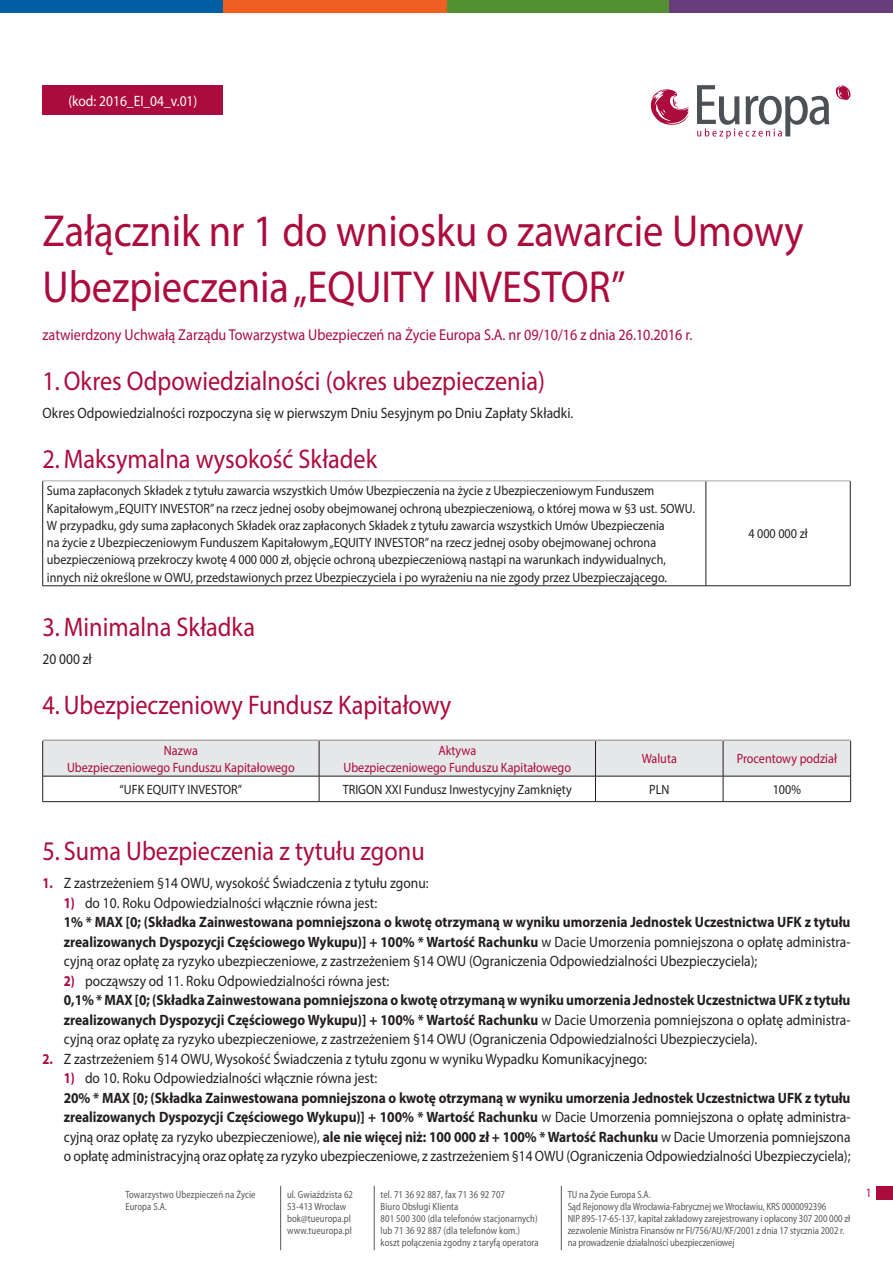
<style>
.page{position:relative;width:893px;height:1263px;background:#fff}
.page>*{position:absolute;margin:0;border:0;box-sizing:border-box;transform-origin:0 0}
.t1{font:45px/55.5px "Myriad Pro";color:#ac0b3d;scale:.9 1}
.t2{font:27px "Myriad Pro";color:#ac0b3d;scale:.9 1}
.t3{font:15.75px "Myriad Pro";color:#ac0b3d;scale:.9 1}
.t4{font:15px/19.5px "Myriad Pro";color:#231f20;scale:.9 1}
.t5{font:15px "Myriad Pro";color:#fff;scale:.9 1}
.t6{font:13.5px/17.2px "Myriad Pro";color:#231f20;scale:.9 1}
.t7{font:13.5px/17.2px "Myriad Pro";color:#ac0b3d;text-align:center;scale:.9 1}
.t8{font:12.75px "Myriad Pro";color:#ac0b3d;scale:.9 1}
.t9{font:semi-condensed 10.5px/12px "Myriad Pro";color:#57585a;scale:.9 1}
.s1{font-weight:700;color:#ac0b3d}
.s2{font-weight:700}
</style>
<div class="page">
<div style="left:446px;top:0;width:224px;height:13px;background:#558f33"></div>
<div style="left:670px;top:0;width:223px;height:13px;background:#683d7b"></div>
<div style="left:0;top:0;width:223px;height:13px;background:#015ea2"></div>
<div style="left:223px;top:0;width:223px;height:13px;background:#ef5f21"></div>
<div style="left:876px;top:1186px;width:17px;height:13px;background:#ac0b3d"></div>
<hr style="left:280px;top:1186px;width:1px;height:64px;background:#57585a">
<hr style="left:374px;top:1186px;width:1px;height:64px;background:#57585a">
<hr style="left:561px;top:1186px;width:1px;height:64px;background:#57585a">
<hr style="left:706px;top:481px;width:1px;height:105px;background:#231f20">
<hr style="left:43px;top:585px;width:663px;height:1px;background:#231f20">
<hr style="left:706px;top:585px;width:144px;height:1px;background:#231f20">
<hr style="left:42px;top:481px;width:1px;height:105px;background:#231f20">
<hr style="left:850px;top:481px;width:1px;height:105px;background:#231f20">
<hr style="left:43px;top:481px;width:663px;height:1px;background:#a8a9ad">
<hr style="left:706px;top:481px;width:144px;height:1px;background:#a8a9ad">
<hr style="left:43px;top:739px;width:276px;height:2px;background:#a8a9ad">
<hr style="left:319px;top:739px;width:276px;height:2px;background:#a8a9ad">
<hr style="left:595px;top:739px;width:128px;height:2px;background:#a8a9ad">
<hr style="left:723px;top:739px;width:128px;height:2px;background:#a8a9ad">
<svg style="left:42px;top:740px;width:809px;height:62px"></svg>
<hr style="left:42px;top:741px;width:1px;height:35px;background:#231f20">
<hr style="left:723px;top:741px;width:1px;height:35px;background:#231f20">
<hr style="left:850px;top:741px;width:1px;height:35px;background:#231f20">
<hr style="left:43px;top:776px;width:276px;height:1px;background:#231f20">
<hr style="left:319px;top:776px;width:276px;height:1px;background:#231f20">
<hr style="left:595px;top:776px;width:128px;height:1px;background:#231f20">
<hr style="left:723px;top:776px;width:128px;height:1px;background:#231f20">
<div style="left:43px;top:85px;width:180px;height:30px;background:#ac0b3d"></div>
<svg style="left:697px;top:85px;width:132px;height:54px"></svg>
<svg style="left:651px;top:89px;width:38px;height:36px"></svg>
<svg style="left:835px;top:85px;width:15px;height:15px"></svg>
<p class="t5" style="left:68px;top:91px;width:145px">(kod: 2016_EI_04_v.01)</p>
<h1 class="t1" style="left:43px;top:203px;width:847px">Załącznik nr 1 do wniosku o zawarcie Umowy<br>Ubezpieczenia „EQUITY INVESTOR”</h1>
<p class="t3" style="left:43px;top:325px;width:724px">zatwierdzony Uchwałą Zarządu Towarzystwa Ubezpieczeń na Życie Europa S.A. nr 09/10/16 z dnia 26.10.2016 r.</p>
<h2 class="t2" style="left:43px;top:364px;width:560px">1. Okres Odpowiedzialności (okres ubezpieczenia)</h2>
<p class="t4" style="left:43px;top:403px;width:591px">Okres Odpowiedzialności rozpoczyna się w pierwszym Dniu Sesyjnym po Dniu Zapłaty Składki.</p>
<h2 class="t2" style="left:43px;top:442px;width:373px">2. Maksymalna wysokość Składek</h2>
<p class="t6" style="left:47px;top:482px;width:721px">Suma zapłaconych Składek z tytułu zawarcia wszystkich Umów Ubezpieczenia na życie z Ubezpieczeniowym Funduszem Kapitałowym „EQUITY INVESTOR” na rzecz jednej osoby obejmowanej ochroną ubezpieczeniową, o której mowa w §3 ust. 5OWU.<br>W przypadku, gdy suma zapłaconych Składek oraz zapłaconych Składek z tytułu zawarcia wszystkich Umów Ubezpieczenia<br>na życie z Ubezpieczeniowym Funduszem Kapitałowym „EQUITY INVESTOR” na rzecz jednej osoby obejmowanej ochrona ubezpieczeniową przekroczy kwotę 4 000 000 zł, objęcie ochroną ubezpieczeniową nastąpi na warunkach indywidualnych, innych niż określone w OWU, przedstawionych przez Ubezpieczyciela i po wyrażeniu na nie zgody przez Ubezpieczającego.</p>
<p class="t6" style="left:748px;top:525px;width:68px">4 000 000 zł</p>
<h2 class="t2" style="left:43px;top:610px;width:238px">3. Minimalna Składka</h2>
<p class="t4" style="left:43px;top:649px;width:56px">20 000 zł</p>
<h2 class="t2" style="left:43px;top:688px;width:456px">4. Ubezpieczeniowy Fundusz Kapitałowy</h2>
<p class="t7" style="left:67px;top:741px;width:254px">Nazwa<br>Ubezpieczeniowego Funduszu Kapitałowego</p>
<p class="t7" style="left:343px;top:741px;width:254px">Aktywa<br>Ubezpieczeniowego Funduszu Kapitałowego</p>
<p class="t7" style="left:642px;top:750px;width:41px">Waluta</p>
<p class="t7" style="left:737px;top:750px;width:113px">Procentowy podział</p>
<p class="t6" style="left:120px;top:781px;width:138px">“UFK EQUITY INVESTOR”</p>
<p class="t6" style="left:343px;top:781px;width:256px">TRIGON XXI Fundusz Inwestycyjny Zamknięty</p>
<p class="t6" style="left:649px;top:781px;width:24px">PLN</p>
<p class="t6" style="left:773px;top:781px;width:33px">100%</p>
<h2 class="t2" style="left:43px;top:835px;width:426px">5. Suma Ubezpieczenia z tytułu zgonu</h2>
<p class="t4" style="left:43px;top:873px;width:430px"><span class="s1">1.</span> Z zastrzeżeniem §14 OWU, wysokość Świadczenia z tytułu zgonu:</p>
<p class="t4" style="left:64px;top:893px;width:876px"><span class="s1">1)</span> do 10. Roku Odpowiedzialności włącznie równa jest:<br><span class="s2">1% * MAX [0; (Składka Zainwestowana pomniejszona o kwotę otrzymaną w wyniku umorzenia Jednostek Uczestnictwa UFK z tytułu zrealizowanych Dyspozycji Częściowego Wykupu)] + 100% * Wartość Rachunku</span> w Dacie Umorzenia pomniejszona o opłatę administra&shy;cyjną oraz opłatę za ryzyko ubezpieczeniowe, z zastrzeżeniem §14 OWU (Ograniczenia Odpowiedzialności Ubezpieczyciela);</p>
<p class="t4" style="left:64px;top:971px;width:876px"><span class="s1">2)</span> począwszy od 11. Roku Odpowiedzialności równa jest:<br><span class="s2">0,1% * MAX [0; (Składka Zainwestowana pomniejszona o kwotę otrzymaną w wyniku umorzenia Jednostek Uczestnictwa UFK z tytułu zrealizowanych Dyspozycji Częściowego Wykupu)] + 100% * Wartość Rachunku</span> w Dacie Umorzenia pomniejszona o opłatę administra&shy;cyjną oraz opłatę za ryzyko ubezpieczeniowe, z zastrzeżeniem §14 OWU (Ograniczenia Odpowiedzialności Ubezpieczyciela).</p>
<p class="t4" style="left:43px;top:1049px;width:673px"><span class="s1">2.</span> Z zastrzeżeniem §14 OWU, Wysokość Świadczenia z tytułu zgonu w wyniku Wypadku Komunikacyjnego:</p>
<p class="t4" style="left:64px;top:1068px;width:876px"><span class="s1">1)</span> do 10. Roku Odpowiedzialności włącznie równa jest:<br><span class="s2">20% * MAX [0; (Składka Zainwestowana pomniejszona o kwotę otrzymaną w wyniku umorzenia Jednostek Uczestnictwa UFK z tytułu zrealizowanych Dyspozycji Częściowego Wykupu)] + 100% * Wartość Rachunku</span> w Dacie Umorzenia pomniejszona o opłatę administra&shy;cyjną oraz opłatę za ryzyko ubezpieczeniowe), <span class="s2">ale nie więcej niż: 100 000 zł + 100% * Wartość Rachunku</span> w Dacie Umorzenia pomniejszona o opłatę administracyjną oraz opłatę za ryzyko ubezpieczeniowe, z zastrzeżeniem §14 OWU (Ograniczenia Odpowiedzialności Ubezpieczyciela);</p>
<p class="t9" style="left:125px;top:1189px;width:146px">Towarzystwo Ubezpieczeń na Życie</p>
<p class="t8" style="left:866px;top:1185px;width:8px">1</p>
<p class="t9" style="left:125px;top:1201px;width:48px">Europa S.A.</p>
<p class="t9" style="left:287px;top:1189px;width:75px">ul. Gwiaździsta 62<br>53-413 Wrocław bok@tueuropa.pl www.tueuropa.pl</p>
<p class="t9" style="left:381px;top:1189px;width:177px">tel. 71 36 92 887, fax 71 36 92 707<br>Biuro Obsługi Klienta<br>801 500 300 (dla telefonów stacjonarnych) lub 71 36 92 887 (dla telefonów kom.) koszt połączenia zgodny z taryfą operatora</p>
<p class="t9" style="left:568px;top:1189px;width:315px">TU na Życie Europa S.A.<br>Sąd Rejonowy dla Wrocławia-Fabrycznej we Wrocławiu, KRS 0000092396<br>NIP 895-17-65-137, kapitał zakładowy zarejestrowany i opłacony 307 200 000 zł zezwolenie Ministra Finansów nr FI/756/AU/KF/2001 z dnia 17 stycznia 2002 r. na prowadzenie działalności ubezpieczeniowej</p>
</div>
